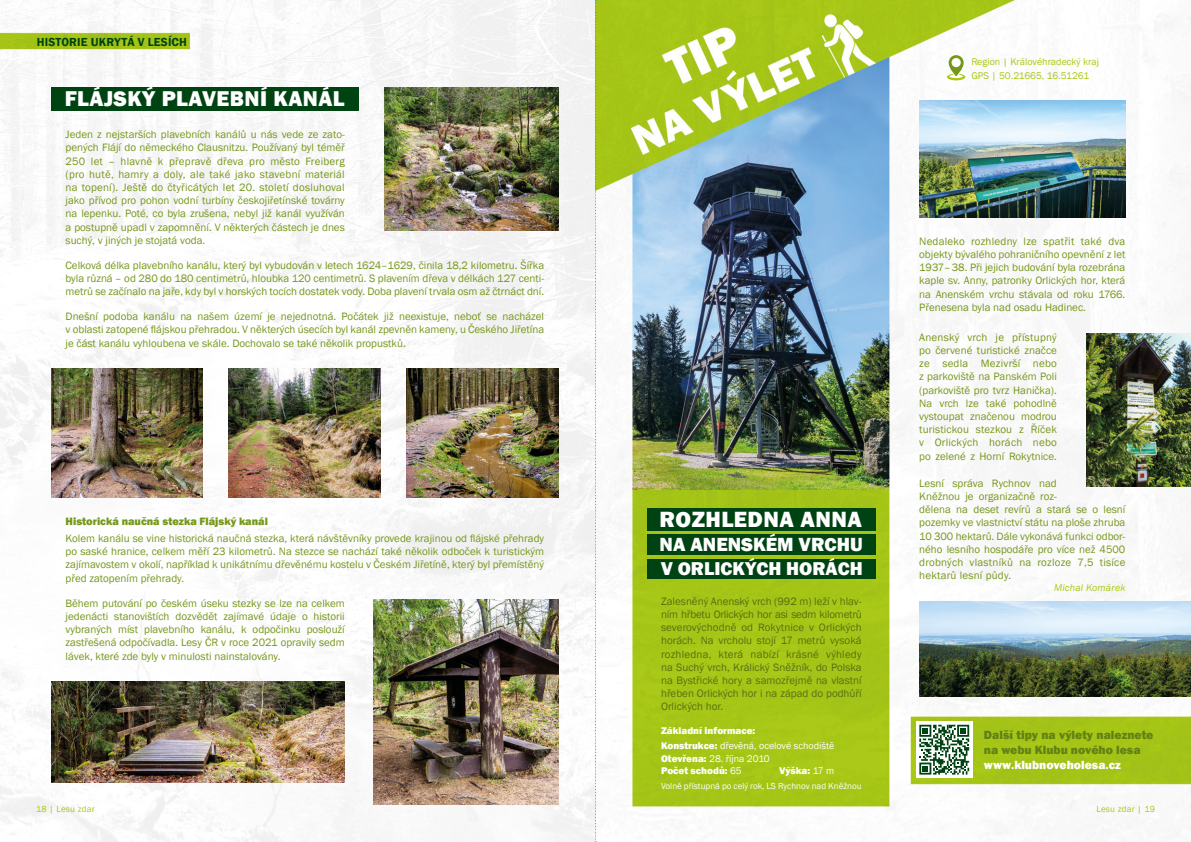
<style>
.page{position:relative;width:1191px;height:842px;background:#fff}
.page>*{position:absolute;margin:0;border:0;box-sizing:border-box;transform-origin:0 0}
.t1{font:800 22.6px "Franklin Gothic";letter-spacing:.02em;color:#fff}
.t2{font:800 22px "Franklin Gothic";letter-spacing:.02em;color:#fff}
.t3{font:800 19.5px "Franklin Gothic";color:#fff}
.t4{font:800 19.1px "Franklin Gothic";color:#fff}
.t5{font:800 12.2px/14.7px "Franklin Gothic";color:#628115}
.t6{font:800 12.2px "Franklin Gothic";color:#fff}
.t7{font:600 12px "Franklin Gothic";letter-spacing:.01em;color:#004312}
.t8{font:11px/13.2px "Franklin Gothic";color:#759719;text-align:justify}
.t9{font:11px/13.2px "Franklin Gothic";color:#557011;text-align:justify}
.t10{font:800 11px "Franklin Gothic";color:#759719}
.t11{font:10px "Franklin Gothic";color:#fff}
.t12{font:10px "Franklin Gothic";color:#aac911}
.t13{font:800 10px "Franklin Gothic";color:#fff}
.t14{font:italic 10px "Franklin Gothic";letter-spacing:.02em;color:#aac911}
.t15{font:9px "Franklin Gothic";color:#fff}
.t16{font:9px "Franklin Gothic";letter-spacing:.02em;color:#aac911}
.s1{font-weight:800}
.s2{font-weight:400}
.s3{font-weight:600}
</style>
<div class="page">
<img style="left:0;top:0;width:1191px;height:842px">
<div style="left:51px;top:87px;width:308px;height:24px;background:#004312"></div>
<img style="left:384px;top:87px;width:174px;height:143px">
<img style="left:373px;top:599px;width:185px;height:205px">
<img style="left:229px;top:368px;width:151px;height:129px">
<img style="left:406px;top:368px;width:152px;height:129px">
<img style="left:51px;top:368px;width:152px;height:129px">
<img style="left:51px;top:681px;width:294px;height:102px">
<div style="left:647px;top:508px;width:228px;height:22px;background:#004312"></div>
<div style="left:647px;top:534px;width:228px;height:20px;background:#004312"></div>
<div style="left:647px;top:559px;width:228px;height:20px;background:#004312"></div>
<img style="left:919px;top:100px;width:206px;height:117px">
<img style="left:1086px;top:333px;width:105px;height:154px">
<svg style="left:947px;top:55px;width:18px;height:25px"></svg>
<div style="left:916px;top:721px;width:56px;height:57px;background:linear-gradient(to right,#fff,#fff)"></div>
<svg style="left:919px;top:725px;width:50px;height:49px"></svg>
<img style="left:919px;top:602px;width:272px;height:94px">
<svg style="left:595px;top:0;width:1px;height:842px"></svg>
<p class="t7" style="left:37px;top:34px;width:152px">HISTORIE UKRYTÁ V LESÍCH</p>
<p class="t2" style="left:65px;top:85px;width:281px">FLÁJSKÝ PLAVEBNÍ KANÁL</p>
<p class="t8" style="left:66px;top:128px;width:281px">Jeden z nejstarších plavebních kanálů u nás vede ze zato&shy;pených Flájí do německého Clausnitzu. Používaný byl téměř 250 let – hlavně k přepravě dřeva pro město Freiberg (pro hutě, hamry a doly, ale také jako stavební materiál na topení). Ještě do čtyřicátých let 20. století dosluhoval jako přívod pro pohon vodní turbíny českojiřetínské továrny na lepenku. Poté, co byla zrušena, nebyl již kanál využíván a postupně upadl v zapomnění. V některých částech je dnes suchý, v jiných je stojatá voda.</p>
<p class="t8" style="left:66px;top:259px;width:480px">Celková délka plavebního kanálu, který byl vybudován v letech 1624–1629, činila 18,2 kilometru. Šířka byla různá – od 280 do 180 centimetrů, hloubka 120 centimetrů. S plavením dřeva v délkách 127 centi&shy;metrů se začínalo na jaře, kdy byl v horských tocích dostatek vody. Doba plavení trvala osm až čtrnáct dní.</p>
<p class="t8" style="left:66px;top:310px;width:480px">Dnešní podoba kanálu na našem území je nejednotná. Počátek již neexistuje, neboť se nacházel v oblasti zatopené flájskou přehradou. V některých úsecích byl kanál zpevněn kameny, u Českého Jiřetína je část kanálu vyhloubena ve skále. Dochovalo se také několik propustků.</p>
<p class="t10" style="left:66px;top:514px;width:204px">Historická naučná stezka Flájský kanál</p>
<p class="t8" style="left:66px;top:532px;width:480px">Kolem kanálu se vine historická naučná stezka, která návštěvníky provede krajinou od flájské přehrady po saské hranice, celkem měří 23 kilometrů. Na stezce se nachází také několik odboček k turistickým zajímavostem v okolí, například k unikátnímu dřevěnému kostelu v Českém Jiřetíně, který byl přemístěný před zatopením přehrady.</p>
<p class="t8" style="left:66px;top:597px;width:281px">Během putování po českém úseku stezky se lze na celkem jedenácti stanovištích dozvědět zajímavé údaje o historii vybraných míst plavebního kanálu, k odpočinku poslouží zastřešená odpočívadla. Lesy ČR v roce 2021 opravily sedm lávek, které zde byly v minulosti nainstalovány.</p>
<p class="t16" style="left:36px;top:804px;width:60px">18 | Lesu zdar</p>
<p class="t12" style="left:971px;top:55px;width:129px">Region | Královéhradecký kraj</p>
<p class="t12" style="left:971px;top:69px;width:119px">GPS | 50.21665, 16.51261</p>
<p class="t1" style="left:659px;top:504px;width:204px">ROZHLEDNA ANNA</p>
<p class="t3" style="left:659px;top:532px;width:204px">NA ANENSKÉM VRCHU</p>
<p class="t4" style="left:661px;top:556px;width:203px">V ORLICKÝCH HORÁCH</p>
<p class="t9" style="left:661px;top:595px;width:202px">Zalesněný Anenský vrch (992 m) leží v hlav&shy;ním hřbetu Orlických hor asi sedm kilometrů severovýchodně od Rokytnice v Orlických horách. Na vrcholu stojí 17 metrů vysoká rozhledna, která nabízí krásné výhledy na Suchý vrch, Králický Sněžník, do Polska na Bystřické hory a samozřejmě na vlastní hřeben Orlických hor i na západ do podhůří Orlických hor.</p>
<p class="t13" style="left:661px;top:725px;width:96px">Základní informace:</p>
<p class="t11" style="left:661px;top:740px;width:175px"><span class="s1">Konstrukce:</span> dřevěná, ocelové schodiště</p>
<p class="t11" style="left:661px;top:752px;width:110px"><span class="s1">Otevřena:</span> 28. října 2010</p>
<p class="t13" style="left:661px;top:764px;width:82px">Počet schodů: <span class="s2">65</span></p>
<p class="t13" style="left:779px;top:764px;width:57px">Výška: <span class="s2">17 m</span></p>
<p class="t15" style="left:661px;top:780px;width:202px">Volně přístupná po celý rok, LS Rychnov nad Kněžnou</p>
<p class="t8" style="left:919px;top:235px;width:208px">Nedaleko rozhledny lze spatřit také dva objekty bývalého pohraničního opevnění z let 1937–38. Při jejich budování byla rozebrána kaple sv. Anny, patronky Orlických hor, která na Anenském vrchu stávala od roku 1766.<br>Přenesena byla nad osadu Hadinec.</p>
<p class="t8" style="left:919px;top:331px;width:139px">Anenský vrch je přístupný po červené turistické značce ze sedla Mezivrší nebo z parkoviště na Panském Poli (parkoviště pro tvrz Hanička).<br>Na vrch lze také pohodlně vystoupat značenou modrou turistickou stezkou z Říček v Orlických horách nebo po zelené z Horní Rokytnice.</p>
<p class="t8" style="left:919px;top:477px;width:139px">Lesní správa Rychnov nad<br>Kněžnou je organizačně roz-</p>
<p class="t8" style="left:919px;top:503px;width:208px">dělena na deset revírů a stará se o lesní pozemky ve vlastnictví státu na ploše zhruba 10 300 hektarů. Dále vykonává funkci odbor&shy;ného lesního hospodáře pro více než 4500 drobných vlastníků na rozloze 7,5 tisíce hektarů lesní půdy.</p>
<p class="t14" style="left:1054px;top:582px;width:73px">Michal Komárek</p>
<p class="t5" style="left:984px;top:728px;width:171px">Další tipy na výlety naleznete na webu Klubu nového lesa</p>
<p class="t6" style="left:984px;top:757px;width:138px">www<span class="s3">.</span>klubnoveholesa<span class="s3">.</span>cz</p>
<p class="t16" style="left:1096px;top:804px;width:60px">Lesu zdar | 19</p>
</div>
